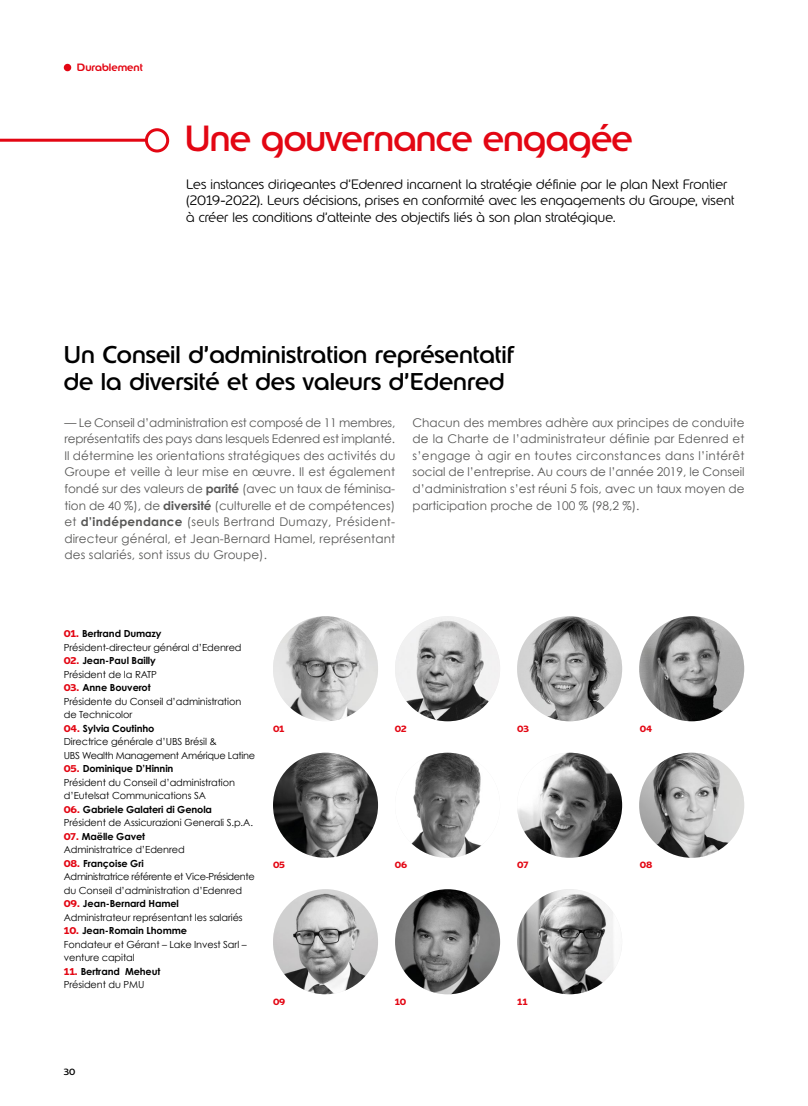
<style>
.page{position:relative;width:808px;height:1106px;background:#fff}
.page>*{position:absolute;margin:0;border:0;box-sizing:border-box;transform-origin:0 0}
.t1{font:36px "Edenred";letter-spacing:-.02em;color:#e30613}
.t2{font:24px/27px "Edenred";color:#000}
.t3{font:300 13.5px/16.5px "Edenred";letter-spacing:.01em;color:#000}
.t4{font:12px/16.5px "Century Gothic";color:#575756;text-align:justify}
.t5{font:500 10.5px "Edenred";color:#e30613}
.t6{font:9.75px/13.5px "Century Gothic";letter-spacing:-.01em;color:#000}
.t7{font:9.75px/13.5px "Century Gothic";letter-spacing:-.035em;color:#000}
.t8{font:9.75px/13.5px "Century Gothic";letter-spacing:-.03em;color:#000}
.t9{font:700 9.75px/13.5px "Century Gothic";letter-spacing:-.01em;color:#000}
.t10{font:700 9px "Edenred";letter-spacing:-.02em;color:#e30613}
.t11{font:9px "Edenred";color:#000}
.s1{font-weight:700}
.s2{font-family:"Edenred";font-weight:700;color:#e30613}
.s3{font-family:"Edenred";color:#e30613}
.s4{font-weight:400}
</style>
<div class="page">
<img style="left:273px;top:616px;width:105px;height:105px;border-radius:53px">
<img style="left:395px;top:752px;width:105px;height:105px;border-radius:53px">
<img style="left:395px;top:616px;width:105px;height:105px;border-radius:53px">
<img style="left:517px;top:752px;width:105px;height:105px;border-radius:53px">
<img style="left:639px;top:616px;width:105px;height:105px;border-radius:53px">
<img style="left:273px;top:889px;width:105px;height:105px;border-radius:53px">
<img style="left:517px;top:616px;width:105px;height:105px;border-radius:53px">
<img style="left:639px;top:752px;width:105px;height:105px;border-radius:53px">
<img style="left:273px;top:752px;width:105px;height:105px;border-radius:53px">
<img style="left:395px;top:889px;width:105px;height:105px;border-radius:53px">
<img style="left:517px;top:889px;width:105px;height:105px;border-radius:53px">
<div style="left:64px;top:64px;width:7px;height:7px;background:#e30613;border-radius:50%"></div>
<hr style="left:0;top:139px;width:154px;height:3px;background:#e30613">
<div style="left:146px;top:130px;width:22px;height:21px;background:#fff;border-radius:50%"></div>
<div style="left:145px;top:128px;width:24px;height:24px;border:3px solid #e30613;border-radius:50%"></div>
<p class="t5" style="left:77px;top:60px;width:67px">Durablement</p>
<h1 class="t1" style="left:185px;top:114px;width:450px">Une gouvernance engagée</h1>
<p class="t3" style="left:186px;top:176px;width:550px">Les instances dirigeantes d’Edenred incarnent la stratégie définie par le plan Next Frontier (2019-2022). Leurs décisions, prises en conformité avec les engagements du Groupe, visent à créer les conditions d’atteinte des objectifs liés à son plan stratégique.</p>
<h2 class="t2" style="left:64px;top:341px;width:451px">Un Conseil d’administration représentatif de la diversité et des valeurs d’Edenred</h2>
<p class="t4" style="left:64px;top:414px;width:332px">— Le Conseil d’administration est composé de 11 membres, représentatifs des pays dans lesquels Edenred est implanté.<br>Il détermine les orientations stratégiques des activités du Groupe et veille à leur mise en œuvre. Il est également fondé sur des valeurs de <span class="s1">parité</span> (avec un taux de féminisa&shy;tion de 40 %), de <span class="s1">diversité</span> (culturelle et de compétences) et <span class="s1">d’indépendance</span> (seuls Bertrand Dumazy, Président&shy;directeur général, et Jean-Bernard Hamel, représentant des salariés, sont issus du Groupe).</p>
<p class="t4" style="left:412px;top:414px;width:334px">Chacun des membres adhère aux principes de conduite de la Charte de l’administrateur définie par Edenred et s’engage à agir en toutes circonstances dans l’intérêt social de l’entreprise. Au cours de l’année 2019, le Conseil d’administration s’est réuni 5 fois, avec un taux moyen de participation proche de 100 % (98,2 %).</p>
<p class="t6" style="left:64px;top:626px;width:179px"><span class="s2">01.</span> <span class="s1">Bertrand Dumazy<br></span>Président-directeur général d’Edenred</p>
<p class="t6" style="left:64px;top:653px;width:95px"><span class="s2">02.</span> <span class="s1">Jean-Paul Bailly<br></span>Président de la RATP</p>
<p class="t6" style="left:64px;top:680px;width:179px"><span class="s2">03.</span> <span class="s1">Anne Bouverot<br></span>Présidente du Conseil d’administration de Technicolor</p>
<p class="t8" style="left:64px;top:721px;width:193px"><span class="s2">04.</span> <span class="s1">Sylvia Coutinho<br></span>Directrice générale d’UBS Brésil &amp;<br>UBS Wealth Management Amérique Latine</p>
<p class="t6" style="left:64px;top:761px;width:173px"><span class="s2">05.</span> <span class="s1">Dominique D’Hinnin<br></span>Président du Conseil d’administration d’Eutelsat Communications SA</p>
<p class="t6" style="left:64px;top:802px;width:191px"><span class="s2">06.</span> <span class="s1">Gabriele Galateri di Genola<br></span>Président de Assicurazioni Generali S.p.A.</p>
<p class="t6" style="left:64px;top:829px;width:122px"><span class="s2">07.</span> <span class="s1">Maëlle Gavet<br></span>Administratrice d’Edenred</p>
<p class="t7" style="left:64px;top:856px;width:193px"><span class="s2">08.</span> <span class="s1">Françoise Gri<br></span>Administratrice référente et Vice-Présidente du Conseil d’administration d’Edenred</p>
<p class="t6" style="left:64px;top:897px;width:180px"><span class="s2">09.</span> <span class="s1">Jean-Bernard Hamel<br></span>Administrateur représentant les salariés</p>
<p class="t6" style="left:64px;top:924px;width:184px"><span class="s2">10.</span> <span class="s1">Jean-Romain Lhomme<br></span>Fondateur et Gérant – Lake Invest Sarl – venture capital</p>
<p class="t9" style="left:64px;top:964px;width:98px"><span class="s3">11.</span> Bertrand Meheut<br><span class="s4">Président du PMU</span></p>
<p class="t10" style="left:273px;top:722px;width:13px">01</p>
<p class="t10" style="left:273px;top:859px;width:14px">05</p>
<p class="t10" style="left:273px;top:995px;width:14px">09</p>
<p class="t11" style="left:64px;top:1065px;width:13px">30</p>
<p class="t10" style="left:395px;top:722px;width:13px">02</p>
<p class="t10" style="left:395px;top:859px;width:14px">06</p>
<p class="t10" style="left:395px;top:995px;width:13px">10</p>
<p class="t10" style="left:517px;top:722px;width:13px">03</p>
<p class="t10" style="left:517px;top:859px;width:13px">07</p>
<p class="t10" style="left:517px;top:995px;width:12px">11</p>
<p class="t10" style="left:640px;top:722px;width:14px">04</p>
<p class="t10" style="left:640px;top:859px;width:14px">08</p>
</div>
